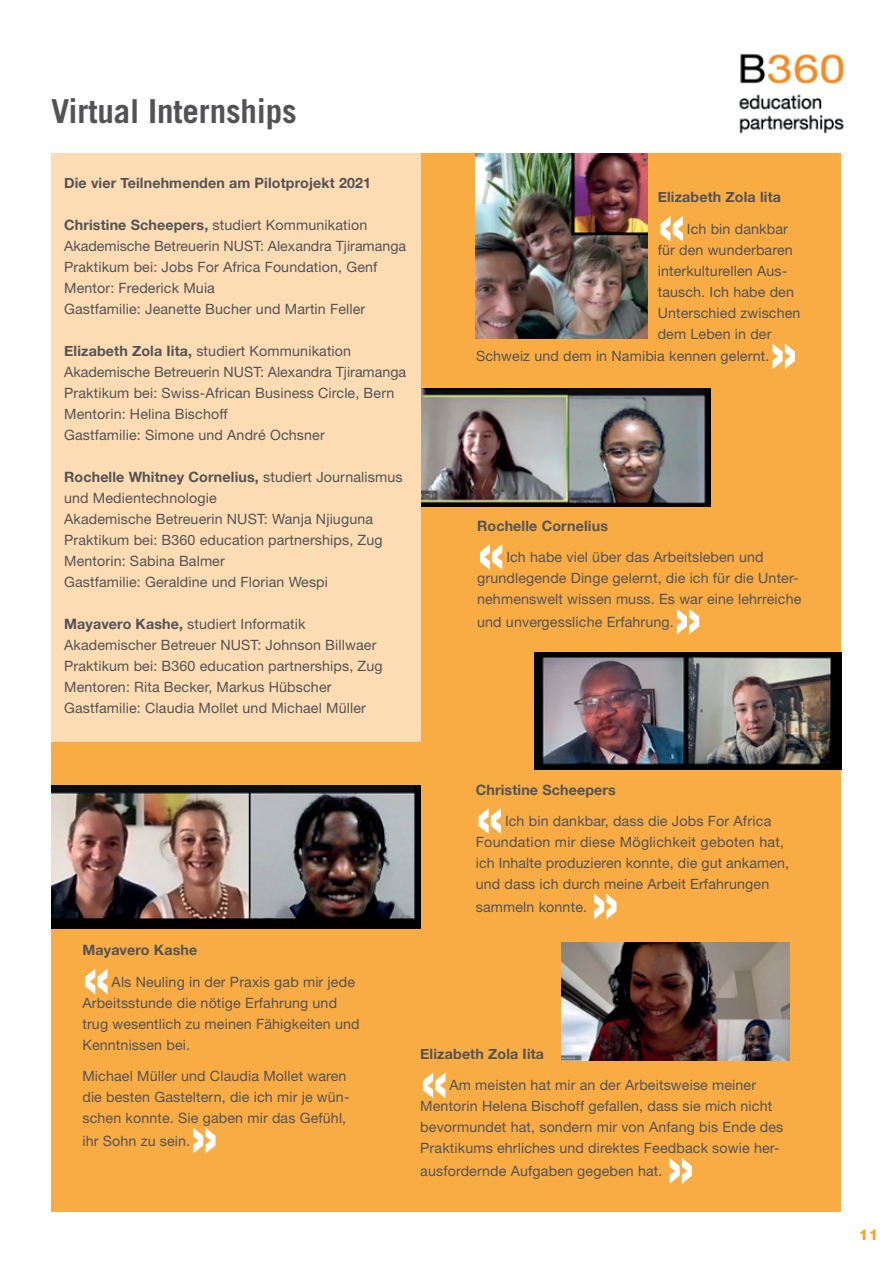
<style>
.page{position:relative;width:893px;height:1263px;background:#fff}
.page>*{position:absolute;margin:0;border:0;box-sizing:border-box;transform-origin:0 0}
.t1{font:800 63px "Helvetica Neue";color:#fff}
.t2{font:700 33px "Trade Gothic";letter-spacing:-.005em;color:#535355}
.t3{font:800 15px "Helvetica Neue";color:#f9a22b}
.t4{font:14.25px/21px "Helvetica Neue";letter-spacing:.01em;color:#535355}
.t5{font:700 14.25px "Helvetica Neue";letter-spacing:.01em;color:#535355}
.s1{font-weight:700}
</style>
<div class="page">
<div style="left:51px;top:153px;width:790px;height:1059px;background:#faac44"></div>
<div style="left:51px;top:153px;width:370px;height:588px;background:#fedcb3"></div>
<img style="left:739px;top:53px;width:105px;height:81px">
<img style="left:475px;top:153px;width:172px;height:185px">
<img style="left:421px;top:388px;width:289px;height:118px">
<img style="left:534px;top:653px;width:307px;height:117px">
<img style="left:51px;top:786px;width:370px;height:143px">
<img style="left:561px;top:943px;width:229px;height:117px">
<h2 class="t2" style="left:51px;top:91px;width:247px">Virtual Internships</h2>
<p class="t5" style="left:64px;top:172px;width:309px">Die vier Teilnehmenden am Pilotprojekt 2021</p>
<p class="t4" style="left:64px;top:214px;width:344px"><span class="s1">Christine Scheepers,</span> studiert Kommunikation Akademische Betreuerin NUST: Alexandra Tjiramanga Praktikum bei: Jobs For Africa Foundation, Genf Mentor: Frederick Muia<br>Gastfamilie: Jeanette Bucher und Martin Feller</p>
<p class="t4" style="left:64px;top:340px;width:344px"><span class="s1">Elizabeth Zola Iita,</span> studiert Kommunikation Akademische Betreuerin NUST: Alexandra Tjiramanga Praktikum bei: Swiss-African Business Circle, Bern Mentorin: Helina Bischoff<br>Gastfamilie: Simone und André Ochsner</p>
<p class="t4" style="left:64px;top:466px;width:340px"><span class="s1">Rochelle Whitney Cornelius,</span> studiert Journalismus und Medientechnologie<br>Akademische Betreuerin NUST: Wanja Njiuguna Praktikum bei: B360 education partnerships, Zug Mentorin: Sabina Balmer<br>Gastfamilie: Geraldine und Florian Wespi</p>
<p class="t4" style="left:64px;top:613px;width:320px"><span class="s1">Mayavero Kashe,</span> studiert Informatik Akademischer Betreuer NUST: Johnson Billwaer Praktikum bei: B360 education partnerships, Zug Mentoren: Rita Becker, Markus Hübscher Gastfamilie: Claudia Mollet und Michael Müller</p>
<p class="t5" style="left:658px;top:186px;width:125px">Elizabeth Zola lita</p>
<h1 class="t1" style="left:658px;top:186px;width:29px">«</h1>
<p class="t4" style="left:658px;top:218px;width:144px;text-indent:29px">Ich bin dankbar für den wunderbaren interkulturellen Aus&shy;tausch. Ich habe den<br>Unterschied zwischen dem Leben in der</p>
<p class="t4" style="left:476px;top:346px;width:295px">Schweiz und dem in Namibia kennen gelernt.</p>
<h1 class="t1" style="left:770px;top:313px;width:29px">»</h1>
<p class="t5" style="left:477px;top:514px;width:132px">Rochelle Cornelius</p>
<h1 class="t1" style="left:477px;top:514px;width:29px">«</h1>
<p class="t4" style="left:477px;top:546px;width:326px;text-indent:29px">Ich habe viel über das Arbeitsleben und grundlegende Dinge gelernt, die ich für die Unter&shy;nehmenswelt wissen muss. Es war eine lehrreiche</p>
<p class="t4" style="left:477px;top:611px;width:198px">und unvergessliche Erfahrung.</p>
<h1 class="t1" style="left:674px;top:579px;width:29px">»</h1>
<p class="t5" style="left:82px;top:939px;width:116px">Mayavero Kashe</p>
<h1 class="t1" style="left:82px;top:939px;width:29px">«</h1>
<p class="t4" style="left:82px;top:971px;width:279px;text-indent:29px">Als Neuling in der Praxis gab mir jede Arbeitsstunde die nötige Erfahrung und trug wesentlich zu meinen Fähigkeiten und Kenntnissen bei.</p>
<p class="t4" style="left:82px;top:1065px;width:269px">Michael Müller und Claudia Mollet waren die besten Gasteltern, die ich mir je wün&shy;schen konnte. Sie gaben mir das Gefühl,</p>
<p class="t4" style="left:82px;top:1130px;width:109px">ihr Sohn zu sein.</p>
<h1 class="t1" style="left:190px;top:1098px;width:29px">»</h1>
<p class="t5" style="left:476px;top:778px;width:142px">Christine Scheepers</p>
<h1 class="t1" style="left:476px;top:778px;width:29px">«</h1>
<p class="t4" style="left:476px;top:810px;width:315px;text-indent:29px">Ich bin dankbar, dass die Jobs For Africa Foundation mir diese Möglichkeit geboten hat, ich Inhalte produzieren konnte, die gut ankamen, und dass ich durch meine Arbeit Erfahrungen</p>
<p class="t4" style="left:476px;top:896px;width:113px">sammeln konnte.</p>
<h1 class="t1" style="left:591px;top:864px;width:29px">»</h1>
<p class="t5" style="left:420px;top:1043px;width:125px">Elizabeth Zola Iita</p>
<h1 class="t1" style="left:420px;top:1042px;width:29px">«</h1>
<p class="t4" style="left:420px;top:1075px;width:365px;text-indent:29px">Am meisten hat mir an der Arbeitsweise meiner Mentorin Helena Bischoff gefallen, dass sie mich nicht bevormundet hat, sondern mir von Anfang bis Ende des Praktikums ehrliches und direktes Feedback sowie her-</p>
<p class="t4" style="left:420px;top:1160px;width:244px">ausfordernde Aufgaben gegeben hat.</p>
<h1 class="t1" style="left:667px;top:1128px;width:29px">»</h1>
<p class="t3" style="left:859px;top:1226px;width:21px">11</p>
</div>
